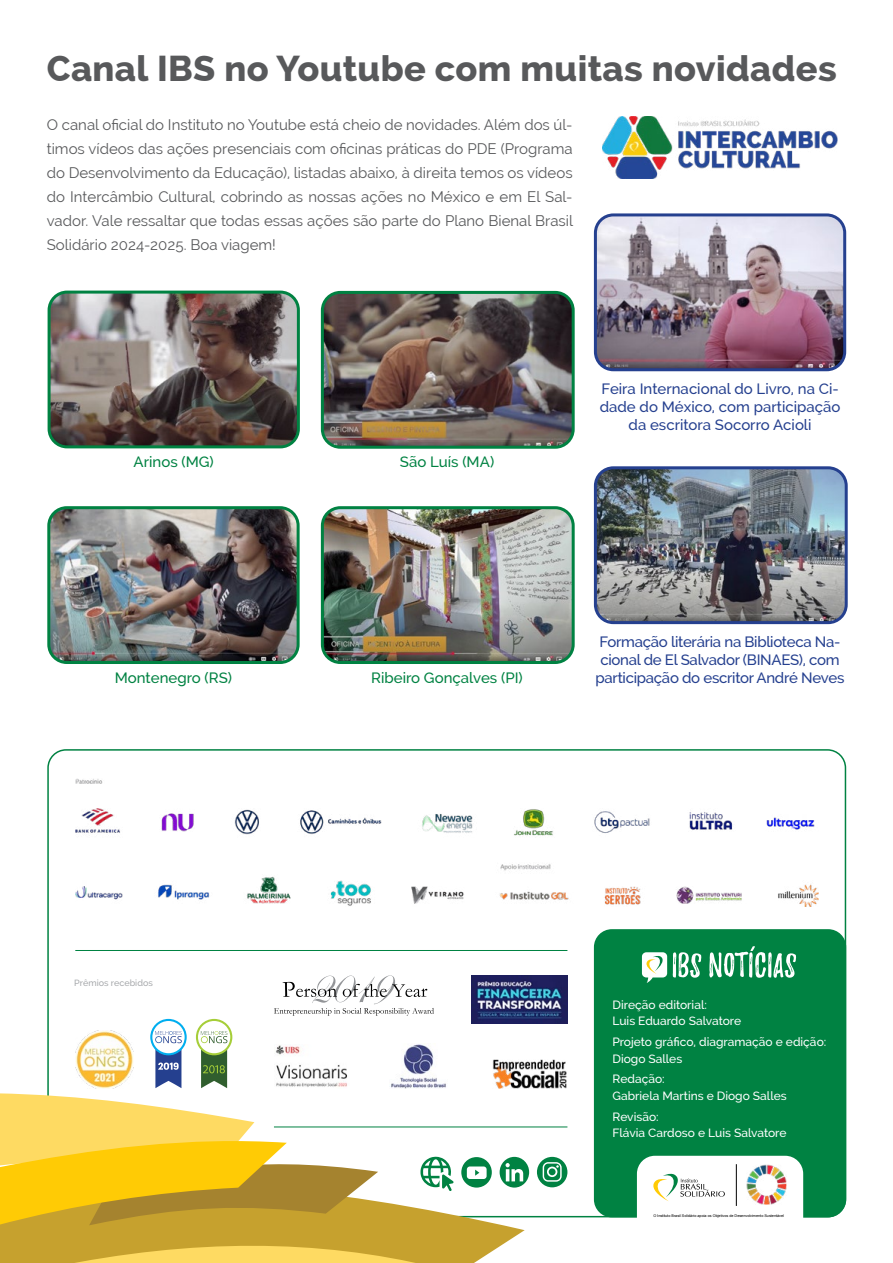
<style>
.page{position:relative;width:893px;height:1263px;background:#fff}
.page>*{position:absolute;margin:0;border:0;box-sizing:border-box;transform-origin:0 0}
.t1{font:800 36px "Raleway";letter-spacing:.01em;color:#58595b}
.t2{font:15px/24px "Raleway";color:#58595b;text-align:justify}
.t3{font:500 15px/18px "Raleway";letter-spacing:-.02em;color:#25408f;text-align:center}
.t4{font:500 15px/18px "Raleway";color:#25408f;text-align:center}
.t5{font:500 15px "Raleway";color:#008242}
.t6{font:500 12px/16.5px "Raleway";color:#fff}
.t7{font:500 9px "Raleway";color:#a7a9ac}
.t8{font:3.75px "Arial";color:#000}
</style>
<div class="page">
<img style="left:595px;top:217px;width:250px;height:153px">
<div style="left:594px;top:213px;width:252px;height:158px;border:3px solid #25408f;border-radius:18px"></div>
<img style="left:598px;top:470px;width:246px;height:150px">
<div style="left:594px;top:466px;width:254px;height:158px;border:3px solid #25408f;border-radius:18px"></div>
<svg style="left:454px;top:1173px;width:71px;height:90px"></svg>
<div style="left:594px;top:929px;width:252px;height:288px;background:#008242;border-radius:18px"></div>
<div style="left:637px;top:1156px;width:166px;height:80px;background:#fff;border-radius:18px"></div>
<img style="left:493px;top:1060px;width:74px;height:28px">
<img style="left:472px;top:975px;width:95px;height:49px">
<hr style="left:75px;top:950px;width:492px;height:1px;background:#008242">
<svg style="left:642px;top:946px;width:154px;height:37px"></svg>
<hr style="left:736px;top:1164px;width:1px;height:42px;background:#000">
<svg style="left:653px;top:1173px;width:72px;height:28px"></svg>
<img style="left:747px;top:1165px;width:40px;height:40px">
<img style="left:75px;top:779px;width:743px;height:128px">
<svg style="left:500px;top:1157px;width:29px;height:31px"></svg>
<svg style="left:461px;top:1157px;width:31px;height:30px"></svg>
<svg style="left:0;top:975px;width:454px;height:288px"></svg>
<svg style="left:537px;top:1157px;width:30px;height:30px"></svg>
<hr style="left:274px;top:1126px;width:293px;height:1px;background:#008242">
<img style="left:51px;top:510px;width:245px;height:150px">
<div style="left:47px;top:506px;width:253px;height:158px;border:3px solid #008242;border-radius:18px"></div>
<img style="left:325px;top:510px;width:246px;height:150px">
<div style="left:321px;top:506px;width:254px;height:158px;border:3px solid #008242;border-radius:18px"></div>
<img style="left:49px;top:292px;width:247px;height:155px">
<div style="left:48px;top:291px;width:252px;height:157px;border:3px solid #008242;border-radius:18px"></div>
<img style="left:325px;top:295px;width:246px;height:150px">
<div style="left:321px;top:291px;width:254px;height:158px;border:3px solid #008242;border-radius:18px"></div>
<img style="left:603px;top:116px;width:234px;height:62px">
<h1 class="t1" style="left:47px;top:47px;width:791px">Canal IBS no Youtube com muitas novidades</h1>
<p class="t2" style="left:47px;top:113px;width:528px">O canal oficial do Instituto no Youtube está cheio de novidades. Além dos úl&shy;timos vídeos das ações presenciais com oficinas práticas do PDE (Programa do Desenvolvimento da Educação), listadas abaixo, à direita temos os vídeos do Intercâmbio Cultural, cobrindo as nossas ações no México e em El Sal&shy;vador. Vale ressaltar que todas essas ações são parte do Plano Bienal Brasil Solidário 2024-2025. Boa viagem!</p>
<p class="t5" style="left:134px;top:453px;width:82px">Arinos (MG)</p>
<p class="t5" style="left:400px;top:453px;width:96px">São Luís (MA)</p>
<p class="t4" style="left:600px;top:380px;width:242px">Feira Internacional do Livro, na Ci&shy;dade do México, com participação da escritora Socorro Acioli</p>
<p class="t5" style="left:115px;top:669px;width:119px">Montenegro (RS)</p>
<p class="t5" style="left:371px;top:669px;width:153px">Ribeiro Gonçalves (PI)</p>
<p class="t3" style="left:596px;top:633px;width:250px">Formação literária na Biblioteca Na&shy;cional de El Salvador (BINAES), com participação do escritor André Neves</p>
<p class="t7" style="left:74px;top:977px;width:80px">Prêmios recebidos</p>
<p class="t6" style="left:612px;top:996px;width:130px">Direção editorial:<br>Luis Eduardo Salvatore</p>
<p class="t6" style="left:612px;top:1034px;width:215px">Projeto gráfico, diagramação e edição:<br>Diogo Salles</p>
<p class="t6" style="left:612px;top:1071px;width:176px">Redação:<br>Gabriela Martins e Diogo Salles</p>
<p class="t6" style="left:612px;top:1108px;width:176px">Revisão:<br>Flávia Cardoso e Luis Salvatore</p>
<p class="t8" style="left:653px;top:1213px;width:132px">O Instituto Brasil Solidário apoia os Objetivos de Desenvolvimento Sustentável</p>
</div>
